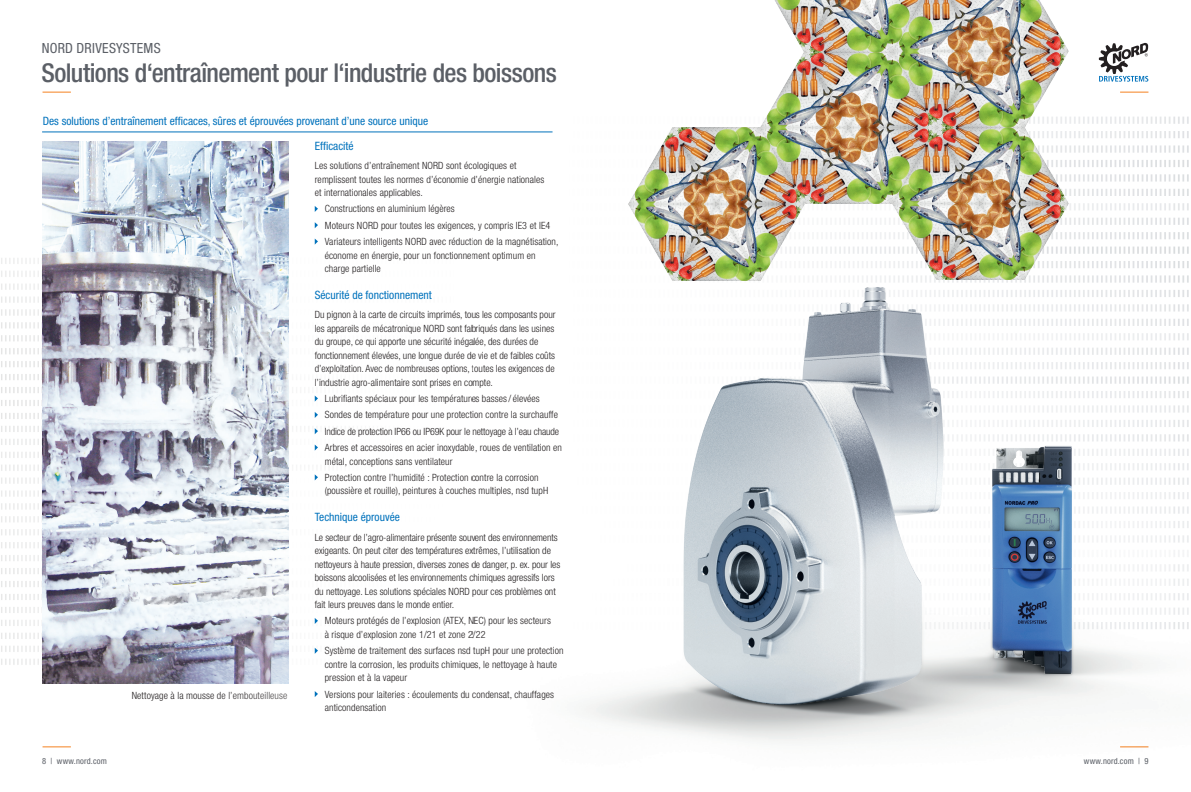
<style>
.page{position:relative;width:1191px;height:792px;background:#fff}
.page>*{position:absolute;margin:0;border:0;box-sizing:border-box;transform-origin:0 0}
.t1{font:500 condensed 26px "Helvetica Neue LT Std";letter-spacing:-.02em;color:#5b5f66}
.t2{font:condensed 14px "Helvetica Neue LT Std";letter-spacing:.02em;color:#5b5f66}
.t3{font:condensed 11.5px "Helvetica Neue LT Std";color:#0072bc}
.t4{font:300 condensed 10px/13.5px "Helvetica Neue LT Std";letter-spacing:.01em;color:#231f20}
.t5{font:300 condensed 10px "Helvetica Neue LT Std";letter-spacing:-.01em;color:#231f20}
.t6{font:condensed 8.5px "Helvetica Neue LT Std";letter-spacing:.02em;color:#5b5f66}
</style>
<div class="page">
<svg style="left:43px;top:746px;width:28px;height:1px"></svg>
<svg style="left:43px;top:92px;width:28px;height:1px"></svg>
<svg style="left:1120px;top:92px;width:28px;height:1px"></svg>
<svg style="left:1098px;top:43px;width:50px;height:39px"></svg>
<img style="left:1px;top:257px;width:314px;height:409px">
<img style="left:43px;top:142px;width:245px;height:541px">
<hr style="left:42px;top:132px;width:510px;height:1px;background:#0072bc">
<svg style="left:204px;top:552px;width:111px;height:145px"></svg>
<svg style="left:315px;top:206px;width:3px;height:6px"></svg>
<svg style="left:315px;top:222px;width:3px;height:6px"></svg>
<svg style="left:315px;top:239px;width:3px;height:6px"></svg>
<svg style="left:315px;top:396px;width:3px;height:6px"></svg>
<svg style="left:315px;top:412px;width:3px;height:6px"></svg>
<svg style="left:315px;top:428px;width:3px;height:6px"></svg>
<svg style="left:315px;top:445px;width:3px;height:6px"></svg>
<svg style="left:315px;top:474px;width:3px;height:6px"></svg>
<svg style="left:315px;top:618px;width:3px;height:6px"></svg>
<svg style="left:315px;top:648px;width:3px;height:6px"></svg>
<svg style="left:315px;top:691px;width:3px;height:6px"></svg>
<svg style="left:1069px;top:117px;width:119px;height:7px"></svg>
<svg style="left:1069px;top:131px;width:119px;height:7px"></svg>
<svg style="left:1069px;top:145px;width:119px;height:8px"></svg>
<svg style="left:1069px;top:160px;width:119px;height:7px"></svg>
<svg style="left:1069px;top:174px;width:119px;height:8px"></svg>
<svg style="left:1069px;top:189px;width:119px;height:7px"></svg>
<svg style="left:1068px;top:203px;width:120px;height:7px"></svg>
<svg style="left:849px;top:218px;width:339px;height:5px"></svg>
<img style="left:760px;top:0;width:132px;height:204px">
<img style="left:892px;top:0;width:176px;height:223px">
<img style="left:629px;top:128px;width:175px;height:95px">
<img style="left:584px;top:223px;width:605px;height:525px">
<h2 class="t2" style="left:42px;top:40px;width:120px">NORD DRIVESYSTEMS</h2>
<h1 class="t1" style="left:41px;top:57px;width:517px">Solutions d‘entraînement pour l‘industrie des boissons</h1>
<p class="t3" style="left:43px;top:114px;width:387px">Des solutions d’entraînement efficaces, sûres et éprouvées provenant d’une source unique</p>
<p class="t3" style="left:315px;top:139px;width:40px">Efficacité</p>
<p class="t4" style="left:315px;top:159px;width:203px">Les solutions d’entraînement NORD sont écologiques et</p>
<p class="t4" style="left:315px;top:172px;width:231px">remplissent toutes les normes d’économie d’énergie nationales</p>
<p class="t4" style="left:315px;top:186px;width:110px">et internationales applicables.</p>
<p class="t4" style="left:325px;top:202px;width:132px">Constructions en aluminium légères</p>
<p class="t4" style="left:325px;top:218px;width:227px">Moteurs NORD pour toutes les exigences, y compris IE3 et IE4</p>
<p class="t4" style="left:325px;top:235px;width:235px">Variateurs intelligents NORD avec réduction de la magnétisation,</p>
<p class="t4" style="left:325px;top:248px;width:212px">économe en énergie, pour un fonctionnement optimum en</p>
<p class="t4" style="left:325px;top:262px;width:58px">charge partielle</p>
<p class="t3" style="left:315px;top:288px;width:119px">Sécurité de fonctionnement</p>
<p class="t4" style="left:315px;top:308px;width:242px">Du pignon à la carte de circuits imprimés, tous les composants pour</p>
<p class="t4" style="left:315px;top:321px;width:241px">les appareils de mécatronique NORD sont fabriqués dans les usines</p>
<p class="t4" style="left:315px;top:335px;width:225px">du groupe, ce qui apporte une sécurité inégalée, des durées de</p>
<p class="t4" style="left:315px;top:348px;width:242px">fonctionnement élevées, une longue durée de vie et de faibles coûts</p>
<p class="t4" style="left:315px;top:362px;width:241px">d’exploitation. Avec de nombreuses options, toutes les exigences de</p>
<p class="t4" style="left:315px;top:375px;width:180px">l’industrie agro-alimentaire sont prises en compte.</p>
<p class="t4" style="left:325px;top:392px;width:216px">Lubrifiants spéciaux pour les températures basses/ élevées</p>
<p class="t4" style="left:325px;top:408px;width:235px">Sondes de température pour une protection contre la surchauffe</p>
<p class="t5" style="left:325px;top:425px;width:236px">Indice de protection IP66 ou IP69K pour le nettoyage à l’eau chaude</p>
<p class="t4" style="left:325px;top:441px;width:239px">Arbres et accessoires en acier inoxydable, roues de ventilation en</p>
<p class="t4" style="left:325px;top:454px;width:129px">métal, conceptions sans ventilateur</p>
<p class="t4" style="left:325px;top:471px;width:225px">Protection contre l’humidité : Protection contre la corrosion (poussière et rouille), peintures à couches multiples, nsd tupH</p>
<p class="t3" style="left:315px;top:511px;width:87px">Technique éprouvée</p>
<p class="t5" style="left:315px;top:531px;width:244px">Le secteur de l’agro-alimentaire présente souvent des environnements</p>
<p class="t4" style="left:315px;top:544px;width:238px">exigeants. On peut citer des températures extrêmes, l’utilisation de</p>
<p class="t4" style="left:315px;top:557px;width:247px">nettoyeurs à haute pression, diverses zones de danger, p. ex. pour les</p>
<p class="t4" style="left:315px;top:571px;width:242px;text-align:justify">boissons alcoolisées et les environnements chimiques agressifs lors du nettoyage. Les solutions spéciales NORD pour ces problèmes ont fait leurs preuves dans le monde entier.</p>
<p class="t4" style="left:325px;top:614px;width:228px">Moteurs protégés de l’explosion (ATEX, NEC) pour les secteurs</p>
<p class="t4" style="left:325px;top:628px;width:162px">à risque d’explosion zone 1/21 et zone 2/22</p>
<p class="t4" style="left:325px;top:644px;width:240px">Système de traitement des surfaces nsd tupH pour une protection</p>
<p class="t4" style="left:325px;top:657px;width:234px">contre la corrosion, les produits chimiques, le nettoyage à haute</p>
<p class="t4" style="left:325px;top:671px;width:84px">pression et à la vapeur</p>
<p class="t4" style="left:325px;top:687px;width:231px">Versions pour laiteries : écoulements du condensat, chauffages anticondensation</p>
<p class="t4" style="left:132px;top:688px;width:157px">Nettoyage à la mousse de l’embouteilleuse</p>
<p class="t6" style="left:42px;top:756px;width:66px">8 | www.nord.com</p>
<p class="t6" style="left:1083px;top:756px;width:66px">www.nord.com | 9</p>
</div>
